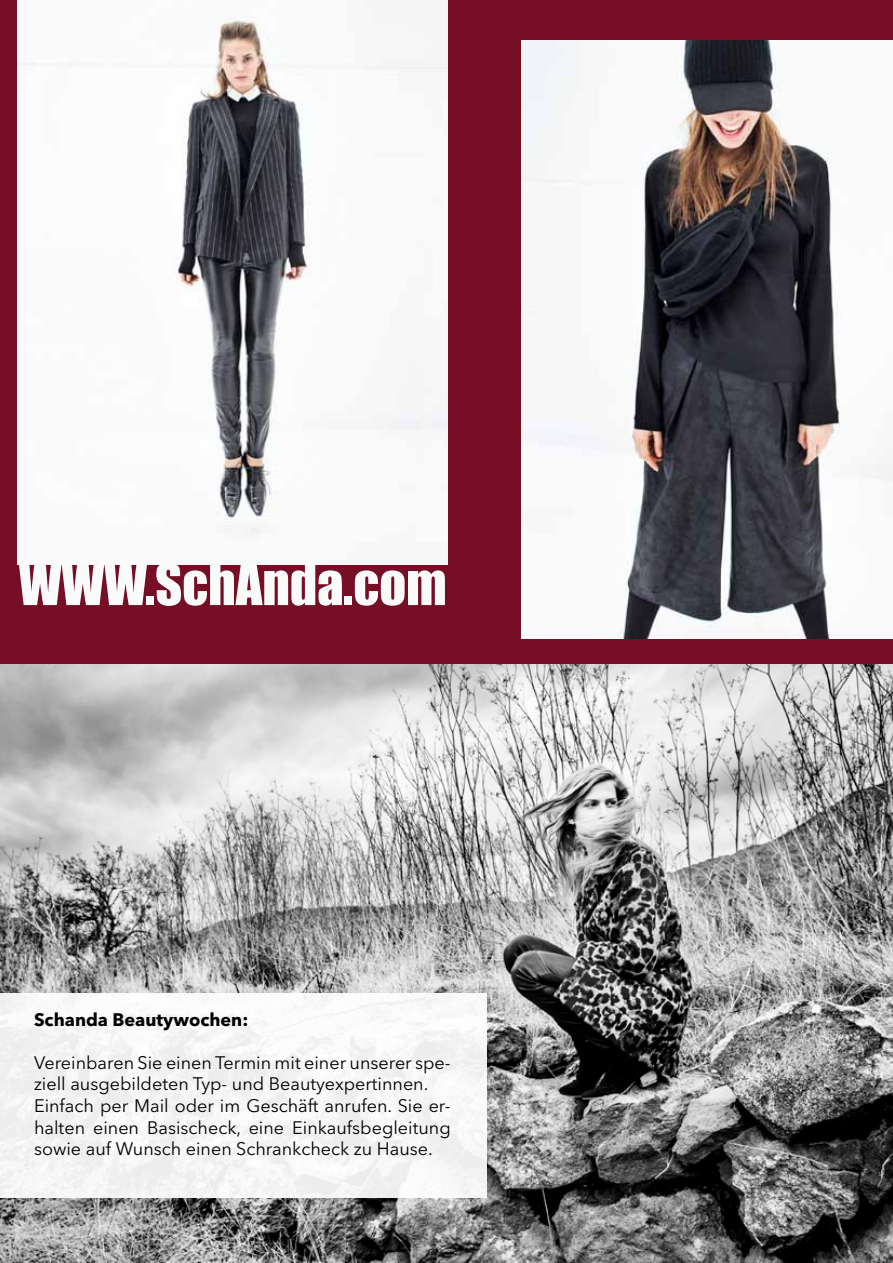
<style>
.page{position:relative;width:893px;height:1263px;background:#760e25}
.page>*{position:absolute;margin:0;border:0;box-sizing:border-box;transform-origin:0 0}
.t1{font:52.5px "Impact";color:#f9fbfa}
.t2{font:18px/21.6px "Avenir Next LT Pro";color:#000}
.t3{font:700 18px "Avenir Next LT Pro";color:#000}
</style>
<div class="page">
<img style="left:0;top:665px;width:893px;height:598px">
<img style="left:18px;top:0;width:430px;height:565px">
<img style="left:521px;top:41px;width:372px;height:598px">
<div style="left:0;top:993px;width:487px;height:204px;background:#f6f6f6"></div>
<h1 class="t1" style="left:19px;top:544px;width:429px">WWW.SchAnda.com</h1>
<p class="t3" style="left:34px;top:1008px;width:216px">Schanda Beautywochen:</p>
<p class="t2" style="left:34px;top:1051px;width:418px">Vereinbaren Sie einen Termin mit einer unserer spe&shy;ziell ausgebildeten Typ- und Beautyexpertinnen.<br>Einfach per Mail oder im Geschäft anrufen. Sie er&shy;halten einen Basischeck, eine Einkaufsbegleitung sowie auf Wunsch einen Schrankcheck zu Hause.</p>
</div>
